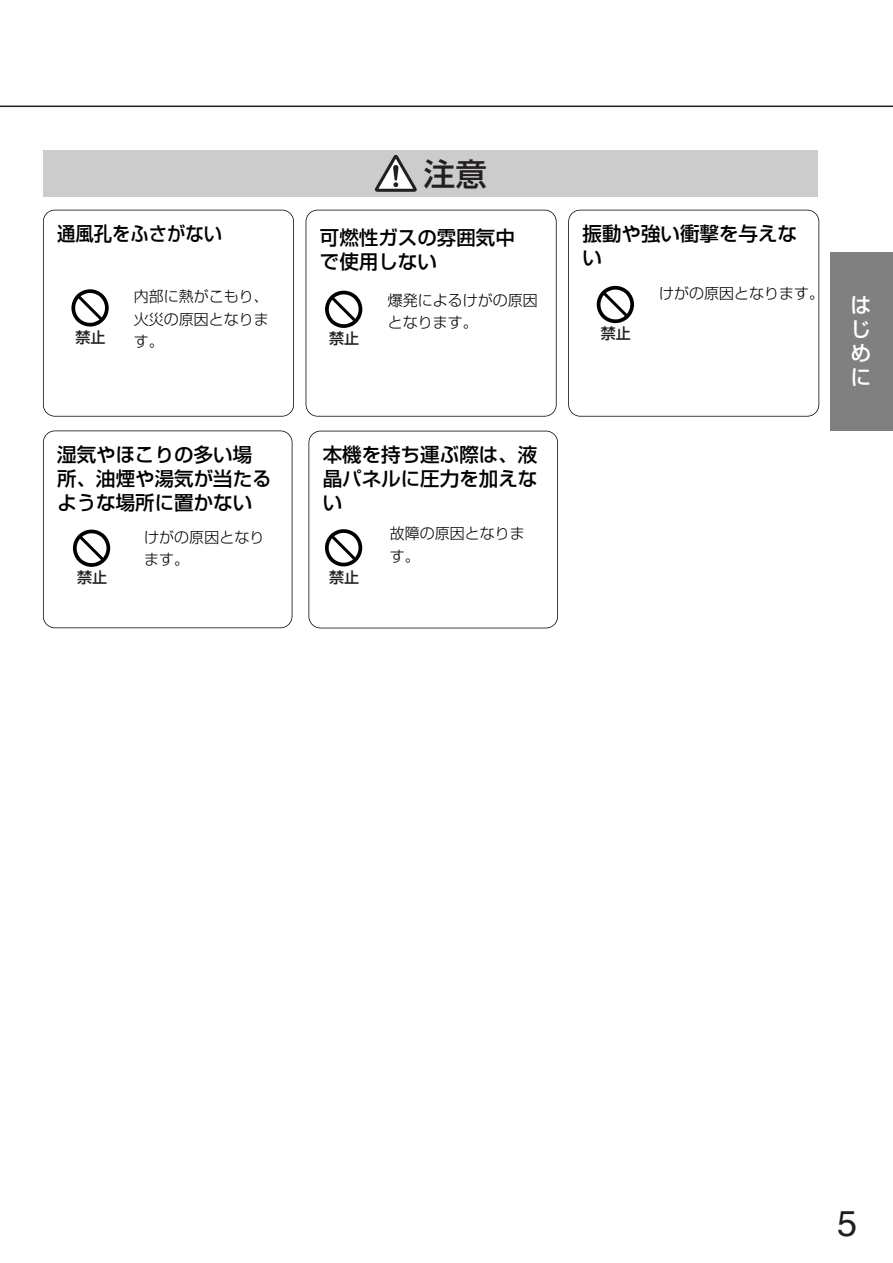
<style>
.page{position:relative;width:893px;height:1263px;background:#fff}
.page>*{position:absolute;margin:0;border:0;box-sizing:border-box;transform-origin:0 0}
.t1{font:36px "Helvetica";color:#231f20}
.t2{font:500 31.5px "Shin Go";color:#231f20}
.t3{font:500 21px/24px "Shin Go";color:#fff;text-align:justify}
.t4{font:500 19.5px/24px "Shin Go";color:#000}
.t5{font:500 19.5px "Shin Go";color:#000;scale:.94 1}
.t6{font:300 15px/22.5px "Shin Go";color:#000}
.t7{font:500 15px "Shin Go";color:#231f20}
</style>
<div class="page">
<hr style="left:0;top:106px;width:892px;height:1px;background:#231f20">
<div style="left:830px;top:252px;width:62px;height:179px;background:#808080"></div>
<div style="left:43px;top:150px;width:774px;height:47px;background:#ccc"></div>
<svg style="left:374px;top:154px;width:43px;height:38px"></svg>
<div style="left:568px;top:210px;width:251px;height:207px;border:2px solid #000;border-radius:12px"></div>
<svg style="left:596px;top:286px;width:38px;height:37px"></svg>
<div style="left:43px;top:431px;width:249px;height:197px;border:2px solid #000;border-radius:12px"></div>
<svg style="left:73px;top:530px;width:37px;height:37px"></svg>
<div style="left:305px;top:210px;width:251px;height:207px;border:2px solid #000;border-radius:12px"></div>
<svg style="left:325px;top:291px;width:37px;height:37px"></svg>
<div style="left:43px;top:210px;width:251px;height:207px;border:2px solid #000;border-radius:12px"></div>
<svg style="left:71px;top:289px;width:38px;height:38px"></svg>
<div style="left:308px;top:431px;width:250px;height:197px;border:2px solid #000;border-radius:12px"></div>
<svg style="left:325px;top:529px;width:37px;height:37px"></svg>
<h2 class="t2" style="left:424px;top:162px;width:64px">注意</h2>
<p class="t5" style="left:57px;top:226px;width:177px">通風孔をふさがない</p>
<p class="t4" style="left:320px;top:228px;width:196px">可燃性ガスの雰囲気中で使用しない</p>
<p class="t4" style="left:582px;top:223px;width:216px">振動や強い衝撃を与えない</p>
<p class="t7" style="left:76px;top:331px;width:31px">禁止</p>
<p class="t6" style="left:134px;top:287px;width:136px;text-align:justify">内部に熱がこもり、火災の原因となります。</p>
<p class="t7" style="left:329px;top:333px;width:31px">禁止</p>
<p class="t6" style="left:388px;top:291px;width:151px">爆発によるけがの原因となります。</p>
<p class="t7" style="left:601px;top:328px;width:31px">禁止</p>
<p class="t6" style="left:659px;top:284px;width:166px">けがの原因となります。</p>
<p class="t3" style="left:850px;top:296px;width:22px">はじめに</p>
<p class="t4" style="left:57px;top:444px;width:216px">湿気やほこりの多い場所、油煙や湯気が当たるような場所に置かない</p>
<p class="t4" style="left:323px;top:445px;width:216px;text-align:justify">本機を持ち運ぶ際は、液晶パネルに圧力を加えない</p>
<p class="t6" style="left:144px;top:528px;width:121px">けがの原因となります。</p>
<p class="t6" style="left:390px;top:524px;width:136px">故障の原因となります。</p>
<p class="t7" style="left:77px;top:572px;width:31px">禁止</p>
<p class="t7" style="left:329px;top:571px;width:31px">禁止</p>
<h1 class="t1" style="left:837px;top:1209px;width:22px">5</h1>
</div>
